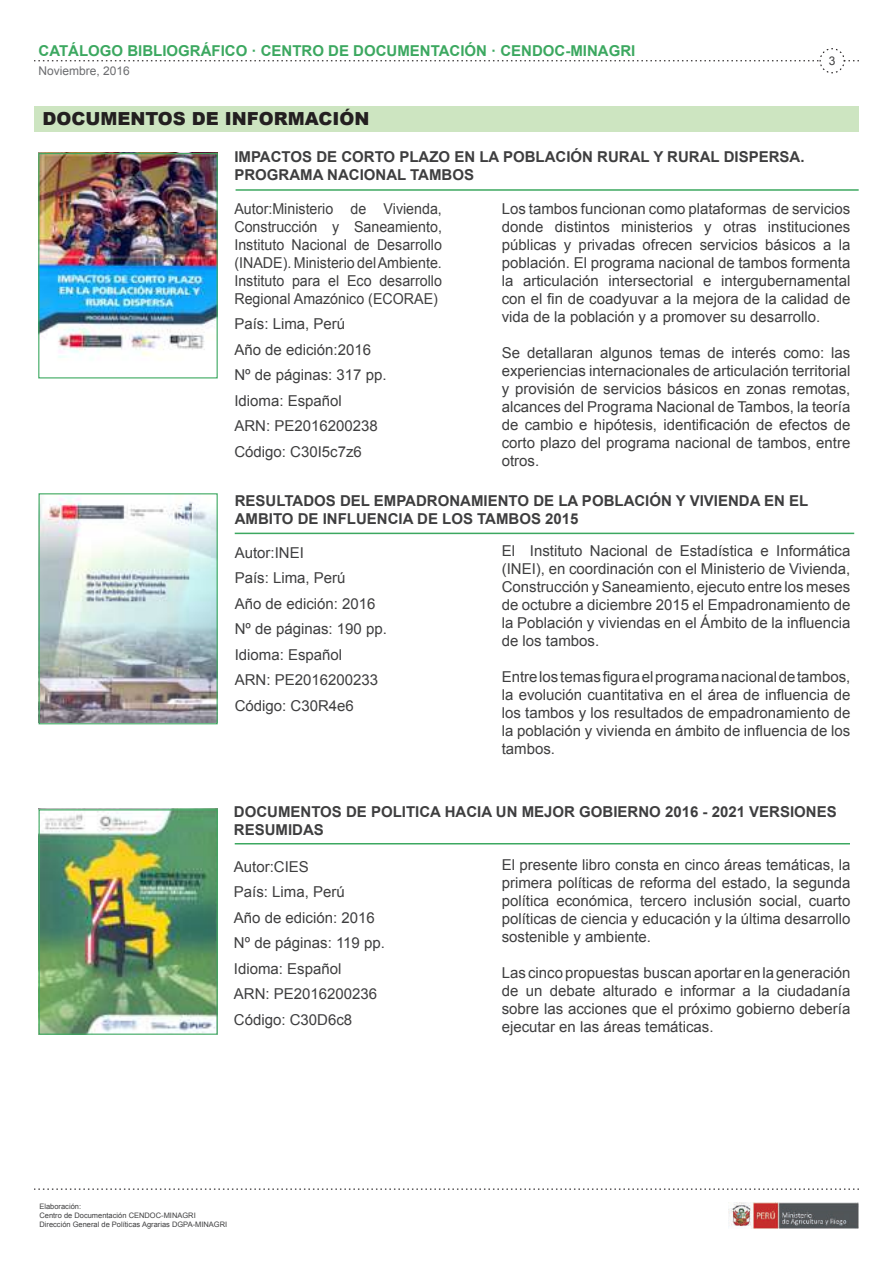
<style>
.page{position:relative;width:893px;height:1263px;background:#fff}
.page>*{position:absolute;margin:0;border:0;box-sizing:border-box;transform-origin:0 0}
.t1{font:900 18px "Arial";color:#231f20}
.t2{font:15px/18px "Arial";color:#3e3e3f;text-align:justify}
.t3{font:700 15px/18px "Arial";color:#3e3e3f}
.t4{font:15px/18px "Arial";color:#3e3e3f;text-align:justify;scale:.95 1}
.t5{font:700 15px "Arial";color:#3ca860}
.t6{font:12px "Arial";color:#6c6d70}
.t7{font:12px "Arial";color:#3e3e3f}
.t8{font:7.5px/9px "Arial";color:#3e3e3f}
</style>
<div class="page">
<svg style="left:34px;top:1188px;width:825px;height:2px"></svg>
<svg style="left:34px;top:48px;width:825px;height:26px"></svg>
<img style="left:729px;top:1203px;width:130px;height:26px">
<hr style="left:235px;top:533px;width:619px;height:1px;background:#3ca860">
<hr style="left:235px;top:843px;width:615px;height:1px;background:#3ca860">
<img style="left:38px;top:494px;width:178px;height:229px">
<img style="left:38px;top:809px;width:178px;height:225px">
<div style="left:39px;top:493px;width:179px;height:231px;border:1px solid #3ca860"></div>
<div style="left:39px;top:809px;width:179px;height:226px;border:1px solid #3ca860"></div>
<hr style="left:236px;top:189px;width:623px;height:2px;background:#3ca860">
<img style="left:38px;top:152px;width:179px;height:206px">
<div style="left:38px;top:153px;width:180px;height:225px;border:1px solid #3ca860"></div>
<div style="left:34px;top:106px;width:825px;height:25px;background:#cde5c1"></div>
<p class="t5" style="left:39px;top:40px;width:598px">CATÁLOGO BIBLIOGRÁFICO · CENTRO DE DOCUMENTACIÓN · CENDOC-MINAGRI</p>
<p class="t6" style="left:39px;top:62px;width:93px">Noviembre, 2016</p>
<p class="t1" style="left:43px;top:106px;width:329px">DOCUMENTOS DE INFORMACIÓN</p>
<p class="t3" style="left:234px;top:149px;width:572px">IMPACTOS DE CORTO PLAZO EN LA POBLACIÓN RURAL Y RURAL DISPERSA.<br>PROGRAMA NACIONAL TAMBOS</p>
<p class="t7" style="left:829px;top:53px;width:8px">3</p>
<p class="t4" style="left:234px;top:200px;width:220px">Autor:Ministerio de Vivienda, Construcción y Saneamiento, Instituto Nacional de Desarrollo (INADE). Ministerio del Ambiente.<br>Instituto para el Eco desarrollo Regional Amazónico (ECORAE)</p>
<p class="t2" style="left:234px;top:311px;width:154px;line-height:25.5px;text-align:left">País: Lima, Perú<br>Año de edición:2016<br>Nº de páginas: 317 pp.<br>Idioma: Español<br>ARN: PE2016200238<br>Código: C30I5c7z6</p>
<p class="t2" style="left:502px;top:200px;width:350px">Los tambos funcionan como plataformas de servicios donde distintos ministerios y otras instituciones públicas y privadas ofrecen servicios básicos a la población. El programa nacional de tambos formenta la articulación intersectorial e intergubernamental con el fin de coadyuvar a la mejora de la calidad de vida de la población y a promover su desarrollo.</p>
<p class="t2" style="left:502px;top:344px;width:350px">Se detallaran algunos temas de interés como: las experiencias internacionales de articulación territorial y provisión de servicios básicos en zonas remotas, alcances del Programa Nacional de Tambos, la teoría de cambio e hipótesis, identificación de efectos de corto plazo del programa nacional de tambos, entre otros.</p>
<p class="t3" style="left:235px;top:493px;width:575px">RESULTADOS DEL EMPADRONAMIENTO DE LA POBLACIÓN Y VIVIENDA EN EL<br>AMBITO DE INFLUENCIA DE LOS TAMBOS 2015</p>
<p class="t2" style="left:235px;top:540px;width:154px;line-height:25.5px;text-align:left">Autor:INEI<br>País: Lima, Perú<br>Año de edición: 2016<br>Nº de páginas: 190 pp.<br>Idioma: Español<br>ARN: PE2016200233<br>Código: C30R4e6</p>
<p class="t2" style="left:502px;top:542px;width:350px">El Instituto Nacional de Estadística e Informática (INEI), en coordinación con el Ministerio de Vivienda, Construcción y Saneamiento, ejecuto entre los meses de octubre a diciembre 2015 el Empadronamiento de la Población y viviendas en el Ámbito de la influencia de los tambos.</p>
<p class="t2" style="left:502px;top:668px;width:350px">Entre los temas figura el programa nacional de tambos, la evolución cuantitativa en el área de influencia de los tambos y los resultados de empadronamiento de la población y vivienda en ámbito de influencia de los tambos.</p>
<p class="t3" style="left:234px;top:803px;width:604px">DOCUMENTOS DE POLITICA HACIA UN MEJOR GOBIERNO 2016 - 2021 VERSIONES<br>RESUMIDAS</p>
<p class="t2" style="left:234px;top:854px;width:153px;line-height:25.5px;text-align:left">Autor:CIES<br>País: Lima, Perú<br>Año de edición: 2016<br>Nº de páginas: 119 pp.<br>Idioma: Español<br>ARN: PE2016200236<br>Código: C30D6c8</p>
<p class="t8" style="left:39px;top:1202px;width:189px">Elaboración:<br>Centro de Documentación CENDOC-MINAGRI<br>Dirección General de Políticas Agrarias DGPA-MINAGRI</p>
<p class="t2" style="left:502px;top:856px;width:350px">El presente libro consta en cinco áreas temáticas, la primera políticas de reforma del estado, la segunda política económica, tercero inclusión social, cuarto políticas de ciencia y educación y la última desarrollo sostenible y ambiente.</p>
<p class="t2" style="left:502px;top:964px;width:350px">Las cinco propuestas buscan aportar en la generación de un debate alturado e informar a la ciudadanía sobre las acciones que el próximo gobierno debería ejecutar en las áreas temáticas.</p>
</div>
